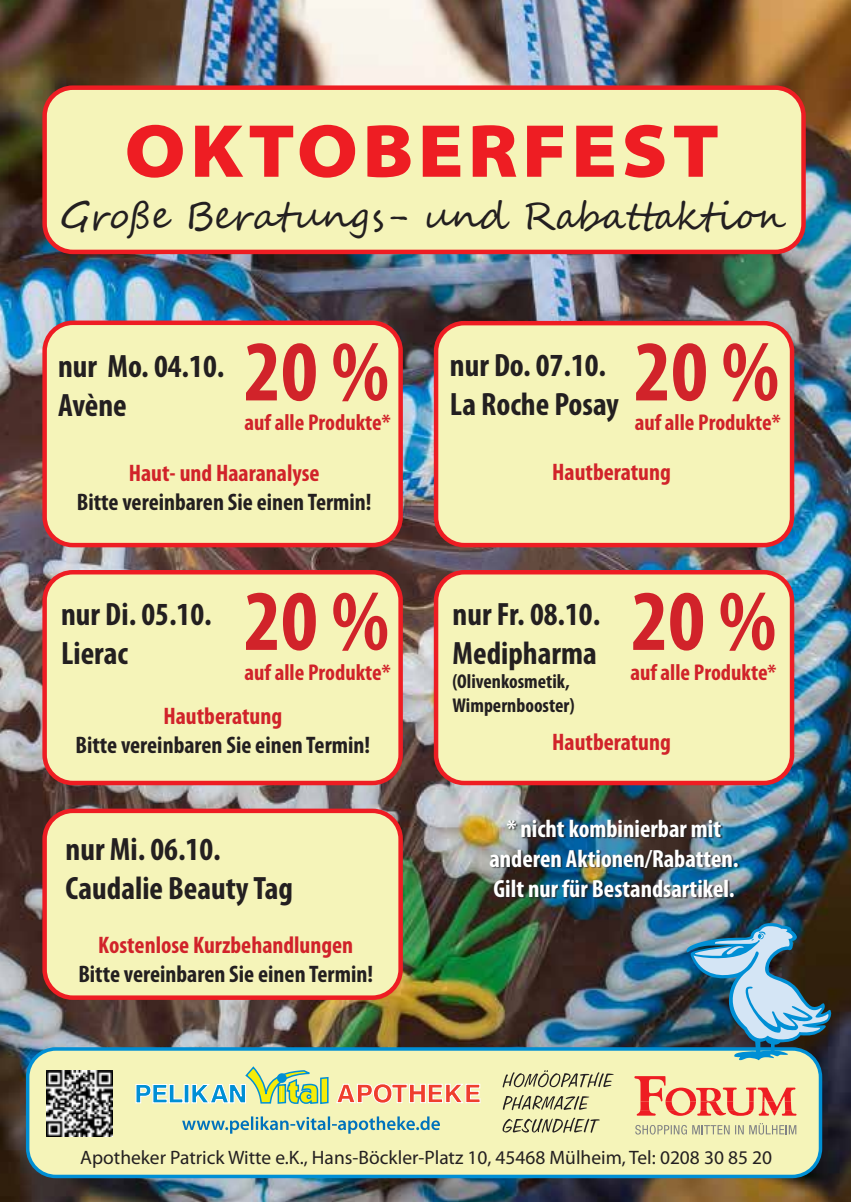
<style>
.page{position:relative;width:851px;height:1202px;background:#fff}
.page>*{position:absolute;margin:0;border:0;box-sizing:border-box;transform-origin:0 0}
.t1{font:700 condensed 86.8px "Myriad Pro";color:#d1232a}
.t2{font:900 semi-expanded 75.8px "Myriad Pro";letter-spacing:.06em;color:#ee1d23}
.t3{font:37.8px "Segoe Script";color:#231f20}
.t4{font:700 condensed 32.4px/38.8px "Myriad Pro";color:#231f20}
.t5{font:700 condensed 25px/30px "Myriad Pro";color:#fff;text-align:center}
.t6{font:700 condensed 24px "Myriad Pro";color:#231f20}
.t7{font:700 condensed 24px "Myriad Pro";color:#d1232a}
.t8{font:700 condensed 23px "Myriad Pro";color:#d1232a}
.t9{font:700 condensed 20px/24px "Myriad Pro";color:#231f20}
.t10{font:19.4px "Myriad Pro";color:#231f20}
</style>
<div class="page">
<img style="left:0;top:0;width:850px;height:1202px">
<div style="left:28px;top:1049px;width:792px;height:127px;background:#f5f4b9;border-radius:28px"></div>
<div style="left:26px;top:1047px;width:796px;height:131px;border:3px solid #008fd5;border-radius:28px"></div>
<div style="left:45px;top:323px;width:355px;height:222px;background:#f5f4b9;border-radius:28px"></div>
<div style="left:42px;top:321px;width:361px;height:226px;border:4px solid #ee1d23;border-radius:28px"></div>
<div style="left:45px;top:572px;width:355px;height:211px;background:#f5f4b9;border-radius:28px"></div>
<div style="left:42px;top:570px;width:361px;height:215px;border:4px solid #ee1d23;border-radius:28px"></div>
<div style="left:45px;top:811px;width:355px;height:187px;background:#f5f4b9;border-radius:28px"></div>
<div style="left:42px;top:809px;width:361px;height:191px;border:4px solid #ee1d23;border-radius:28px"></div>
<div style="left:436px;top:323px;width:355px;height:222px;background:#f5f4b9;border-radius:28px"></div>
<div style="left:434px;top:321px;width:360px;height:226px;border:4px solid #ee1d23;border-radius:28px"></div>
<div style="left:436px;top:572px;width:355px;height:211px;background:#f5f4b9;border-radius:28px"></div>
<div style="left:434px;top:570px;width:360px;height:215px;border:4px solid #ee1d23;border-radius:28px"></div>
<div style="left:45px;top:88px;width:758px;height:164px;background:#f5f4b9;border-radius:28px"></div>
<div style="left:42px;top:85px;width:763px;height:169px;border:4px solid #ee1d23;border-radius:28px"></div>
<img style="left:686px;top:923px;width:145px;height:137px">
<svg style="left:502px;top:1070px;width:111px;height:17px"></svg>
<svg style="left:502px;top:1095px;width:97px;height:38px"></svg>
<img style="left:47px;top:1070px;width:66px;height:66px">
<svg style="left:182px;top:1116px;width:258px;height:18px"></svg>
<svg style="left:336px;top:1083px;width:145px;height:21px"></svg>
<svg style="left:135px;top:1066px;width:194px;height:38px"></svg>
<div style="left:277px;top:1073px;width:9px;height:10px;background:#008fd5;border-radius:50%"></div>
<svg style="left:634px;top:1076px;width:162px;height:40px"></svg>
<svg style="left:635px;top:1125px;width:51px;height:9px"></svg>
<svg style="left:692px;top:1125px;width:37px;height:9px"></svg>
<svg style="left:735px;top:1125px;width:8px;height:9px"></svg>
<svg style="left:749px;top:1123px;width:47px;height:11px"></svg>
<div style="left:490px;top:820px;width:250px;height:80px;background:#231f20;opacity:.75"></div>
<h2 class="t2" style="left:124px;top:108px;width:596px">OKTOBERFEST</h2>
<p class="t3" style="left:60px;top:185px;width:728px">Große Beratungs- und Rabattaktion</p>
<p class="t4" style="left:58px;top:348px;width:168px">nur Mo. 04.10.<br>Avène</p>
<h1 class="t1" style="left:244px;top:324px;width:146px">20 %</h1>
<p class="t8" style="left:244px;top:410px;width:147px">auf alle Produkte*</p>
<p class="t7" style="left:129px;top:460px;width:192px">Haut- und Haaranalyse</p>
<p class="t6" style="left:77px;top:489px;width:296px">Bitte vereinbaren Sie einen Termin!</p>
<p class="t4" style="left:450px;top:346px;width:170px">nur Do. 07.10.<br>La Roche Posay</p>
<h1 class="t1" style="left:633px;top:324px;width:146px">20 %</h1>
<p class="t8" style="left:634px;top:410px;width:147px">auf alle Produkte*</p>
<p class="t7" style="left:552px;top:459px;width:120px">Hautberatung</p>
<h1 class="t1" style="left:244px;top:573px;width:146px">20 %</h1>
<h1 class="t1" style="left:631px;top:573px;width:146px">20 %</h1>
<p class="t4" style="left:61px;top:596px;width:152px">nur Di. 05.10.<br>Lierac</p>
<p class="t4" style="left:452px;top:596px;width:149px">nur Fr. 08.10.<br>Medipharma</p>
<p class="t9" style="left:452px;top:670px;width:124px">(Olivenkosmetik,<br>Wimpernbooster)</p>
<p class="t8" style="left:244px;top:659px;width:147px">auf alle Produkte*</p>
<p class="t8" style="left:630px;top:659px;width:147px">auf alle Produkte*</p>
<p class="t7" style="left:163px;top:703px;width:120px">Hautberatung</p>
<p class="t6" style="left:75px;top:732px;width:296px">Bitte vereinbaren Sie einen Termin!</p>
<p class="t7" style="left:552px;top:729px;width:120px">Hautberatung</p>
<p class="t4" style="left:66px;top:830px;width:229px">nur Mi. 06.10.<br>Caudalie Beauty Tag</p>
<p class="t7" style="left:98px;top:932px;width:256px">Kostenlose Kurzbehandlungen</p>
<p class="t6" style="left:78px;top:961px;width:296px">Bitte vereinbaren Sie einen Termin!</p>
<p class="t5" style="left:489px;top:814px;width:251px">* nicht kombinierbar mit anderen Aktionen/Rabatten.<br>Gilt nur für Bestandsartikel.</p>
<p class="t10" style="left:80px;top:1147px;width:693px">Apotheker Patrick Witte e.K., Hans-Böckler-Platz 10, 45468 Mülheim, Tel: 0208 30 85 20</p>
</div>
